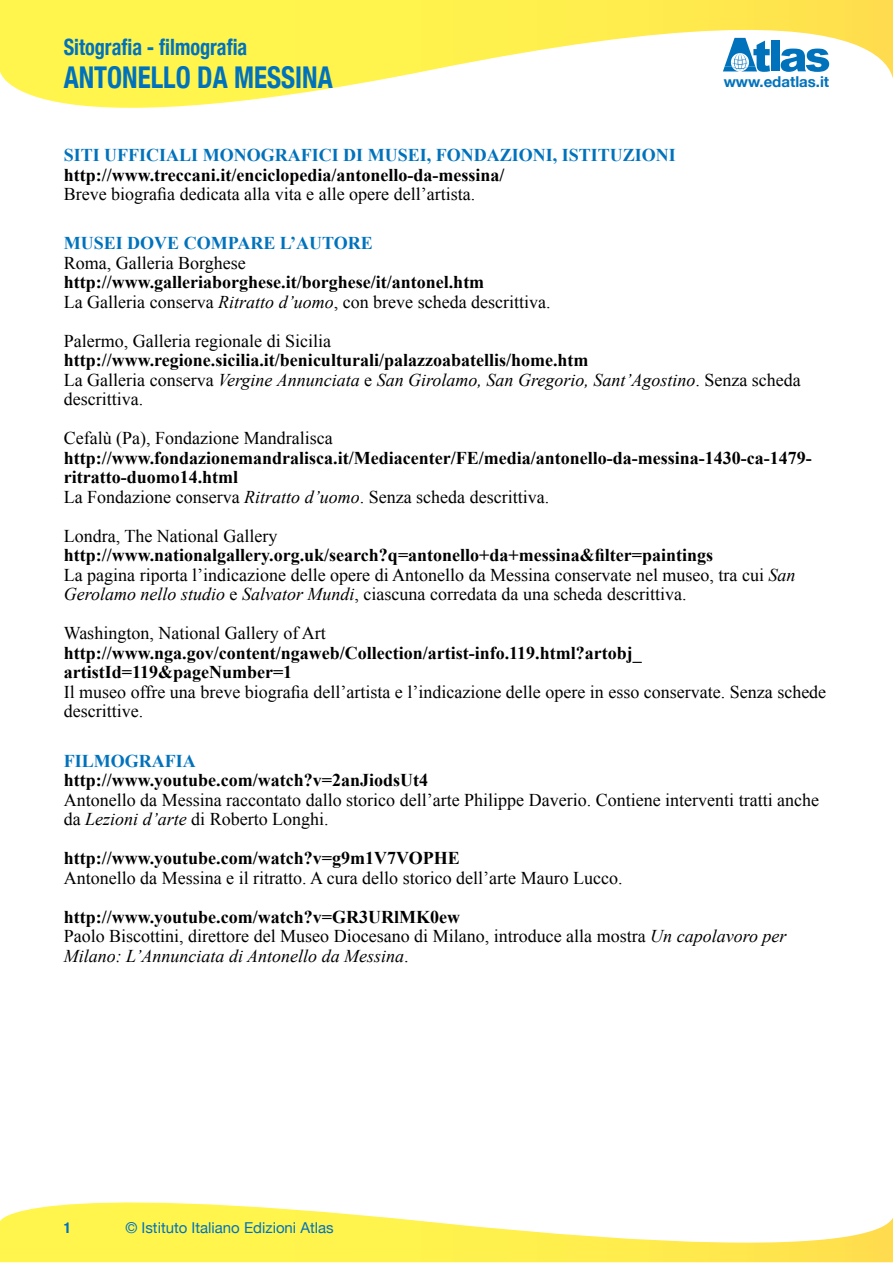
<style>
.page{position:relative;width:893px;height:1263px;background:#fff}
.page>*{position:absolute;margin:0;border:0;box-sizing:border-box;transform-origin:0 0}
.t1{font:700 condensed 30px "Helvetica Neue";color:#0072bc;scale:.9 1}
.t2{font:700 condensed 22.5px "Helvetica Neue";color:#0072bc;scale:.9 1}
.No_Spacing{font:18px/19.5px "Times New Roman";color:#000}
.Testobase{font:700 18px/19.5px "Times New Roman";color:#000}
.t3{font:italic 18px/19.5px "Times New Roman";color:#000}
.Testobase-2{font:700 18px "Times New Roman";color:#0072bc}
.t4{font:15px "Helvetica Neue";color:#0072bc}
.t5{font:700 15px "Helvetica Neue";color:#0072bc}
.t6{font:700 condensed 15px "Helvetica Neue";color:#0072bc}
.s1{font-style:italic}
.s2{font-style:normal}
</style>
<div class="page">
<svg style="left:0;top:0;width:893px;height:108px"></svg>
<svg style="left:0;top:1202px;width:893px;height:61px"></svg>
<div style="left:771px;top:41px;width:8px;height:30px;background:#0072bc"></div>
<svg style="left:781px;top:49px;width:48px;height:23px"></svg>
<svg style="left:723px;top:38px;width:47px;height:34px"></svg>
<p class="t2" style="left:64px;top:29px;width:205px">Sitografia - filmografia</p>
<p class="t1" style="left:64px;top:52px;width:300px">ANTONELLO DA MESSINA</p>
<p class="t5" style="left:724px;top:69px;width:107px">www.edatlas.it</p>
<p class="Testobase-2" style="left:64px;top:143px;width:614px">SITI UFFICIALI MONOGRAFICI DI MUSEI, FONDAZIONI, ISTITUZIONI</p>
<p class="Testobase" style="left:64px;top:164px;width:442px">http://www.treccani.it/enciclopedia/antonello-da-messina/</p>
<p class="No_Spacing" style="left:64px;top:184px;width:413px">Breve biografia dedicata alla vita e alle opere dell’artista.</p>
<p class="Testobase-2" style="left:64px;top:231px;width:311px">MUSEI DOVE COMPARE L’AUTORE</p>
<p class="No_Spacing" style="left:64px;top:253px;width:184px">Roma, Galleria Borghese</p>
<p class="Testobase" style="left:64px;top:272px;width:422px">http://www.galleriaborghese.it/borghese/it/antonel.htm</p>
<p class="No_Spacing" style="left:64px;top:292px;width:488px">La Galleria conserva <span class="s1">Ritratto d’uomo</span>, con breve scheda descrittiva.</p>
<p class="No_Spacing" style="left:64px;top:331px;width:269px">Palermo, Galleria regionale di Sicilia</p>
<p class="Testobase" style="left:64px;top:350px;width:526px">http://www.regione.sicilia.it/beniculturali/palazzoabatellis/home.htm</p>
<p class="t3" style="left:64px;top:370px;width:739px"><span class="s2">La Galleria conserva</span> Vergine Annunciata <span class="s2">e</span> San Girolamo, San Gregorio, Sant’Agostino<span class="s2">. Senza scheda descrittiva.</span></p>
<p class="No_Spacing" style="left:64px;top:428px;width:270px">Cefalù (Pa), Fondazione Mandralisca</p>
<p class="Testobase" style="left:64px;top:448px;width:749px">http://www.fondazionemandralisca.it/Mediacenter/FE/media/antonello-da-messina-1430-ca-1479- ritratto-duomo14.html</p>
<p class="No_Spacing" style="left:64px;top:487px;width:487px">La Fondazione conserva <span class="s1">Ritratto d’uomo</span>. Senza scheda descrittiva.</p>
<p class="No_Spacing" style="left:64px;top:526px;width:215px">Londra, The National Gallery</p>
<p class="Testobase" style="left:64px;top:545px;width:651px">http://www.nationalgallery.org.uk/search?q=antonello+da+messina&amp;filter=paintings</p>
<p class="No_Spacing" style="left:64px;top:565px;width:733px">La pagina riporta l’indicazione delle opere di Antonello da Messina conservate nel museo, tra cui <span class="s1">San<br>Gerolamo nello studio</span> e <span class="s1">Salvator Mundi</span>, ciascuna corredata da una scheda descrittiva.</p>
<p class="No_Spacing" style="left:64px;top:623px;width:263px">Washington, National Gallery of Art</p>
<p class="Testobase" style="left:64px;top:643px;width:579px">http://www.nga.gov/content/ngaweb/Collection/artist-info.119.html?artobj_ artistId=119&amp;pageNumber=1</p>
<p class="No_Spacing" style="left:64px;top:682px;width:764px">Il museo offre una breve biografia dell’artista e l’indicazione delle opere in esso conservate. Senza schede descrittive.</p>
<p class="Testobase-2" style="left:64px;top:748px;width:133px">FILMOGRAFIA</p>
<p class="Testobase" style="left:64px;top:770px;width:366px">http://www.youtube.com/watch?v=2anJiodsUt4</p>
<p class="No_Spacing" style="left:64px;top:789px;width:757px">Antonello da Messina raccontato dallo storico dell’arte Philippe Daverio. Contiene interventi tratti anche da <span class="s1">Lezioni d’arte</span> di Roberto Longhi.</p>
<p class="Testobase" style="left:64px;top:848px;width:397px">http://www.youtube.com/watch?v=g9m1V7VOPHE</p>
<p class="No_Spacing" style="left:64px;top:867px;width:560px">Antonello da Messina e il ritratto. A cura dello storico dell’arte Mauro Lucco.</p>
<p class="Testobase" style="left:64px;top:906px;width:398px">http://www.youtube.com/watch?v=GR3URlMK0ew</p>
<p class="No_Spacing" style="left:64px;top:926px;width:724px">Paolo Biscottini, direttore del Museo Diocesano di Milano, introduce alla mostra <span class="s1">Un capolavoro per<br>Milano: L’Annunciata di Antonello da Messina</span>.</p>
<p class="t6" style="left:64px;top:1215px;width:9px">1</p>
<p class="t4" style="left:125px;top:1217px;width:210px">© Istituto Italiano Edizioni Atlas</p>
</div>
